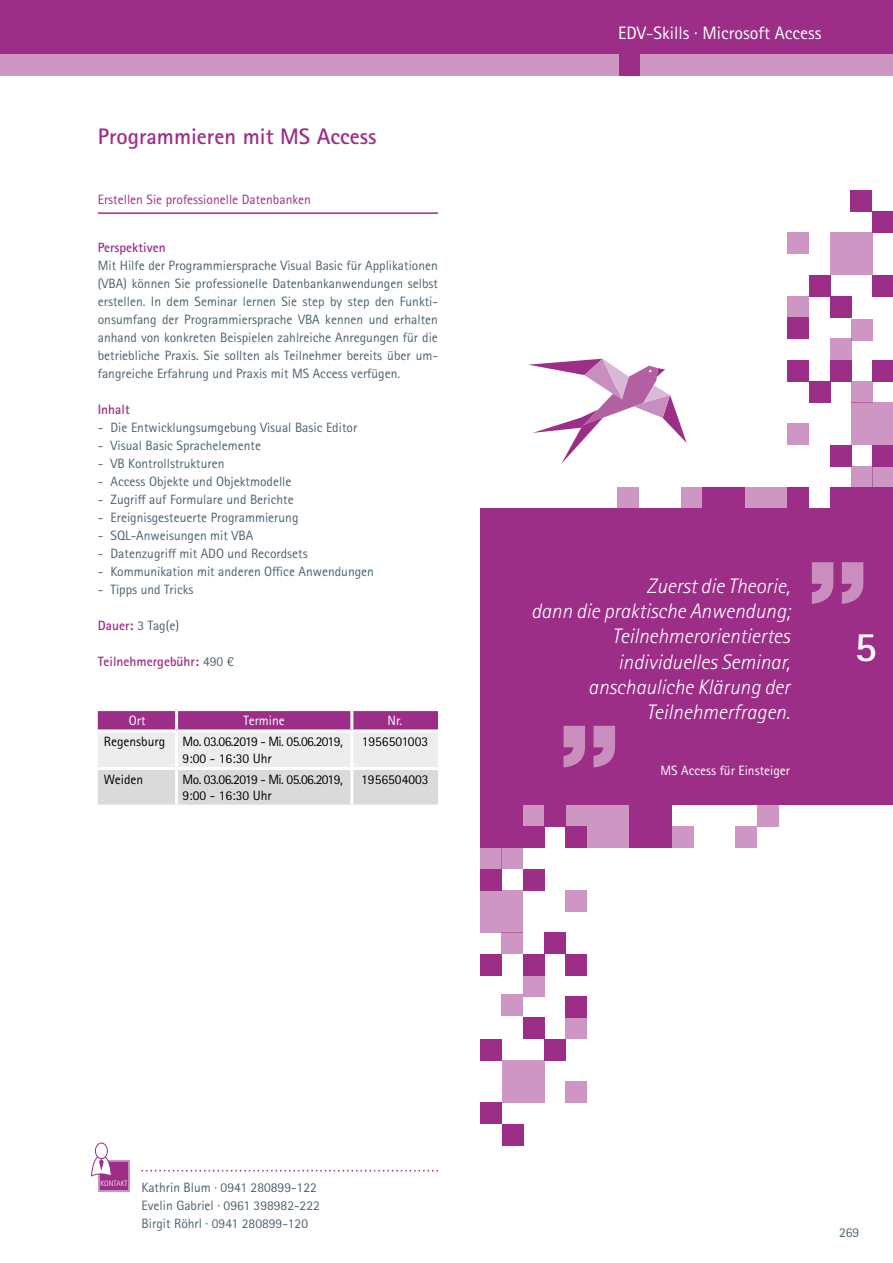
<style>
.page{position:relative;width:893px;height:1263px;background:#fff}
.page>*{position:absolute;margin:0;border:0;box-sizing:border-box;transform-origin:0 0}
.t1{font:700 42px "Rotis Sans Serif Std";color:#fff}
.t2{font:700 22.5px "Rotis Sans Serif Std";color:#9d2e88}
.t3{font:italic 300 21px/25.2px "Rotis Sans Serif Std";color:#fff;text-align:right}
.t4{font:18px "Rotis Sans Serif Std";color:#fff}
.t5{font:13.5px/18px "Rotis Sans Serif Std";color:#496370;text-align:justify}
.t6{font:13.5px/16.2px "Rotis Sans Serif Std";letter-spacing:-.04em;color:#000}
.t7{font:700 13.5px "Rotis Sans Serif Std";color:#9d2e88}
.t8{font:13.5px "Rotis Sans Serif Std";color:#9d2e88}
.t9{font:13.5px "Rotis Sans Serif Std";color:#000}
.t10{font:13.5px "Rotis Sans Serif Std";color:#fff}
.t11{font:300 7.8px "Rotis Sans Serif Std";color:#fff}
.s1{font-weight:700;color:#9d2e88}
.s2{font-weight:400;color:#496370}
</style>
<div class="page">
<svg style="left:98px;top:711px;width:340px;height:93px;background:#d5bed0"></svg>
<hr style="left:175px;top:711px;width:3px;height:18px;background:#fff">
<hr style="left:350px;top:711px;width:3px;height:18px;background:#fff">
<hr style="left:98px;top:767px;width:79px;height:3px;background:#fff">
<hr style="left:177px;top:767px;width:175px;height:3px;background:#fff">
<hr style="left:175px;top:770px;width:3px;height:34px;background:#fff">
<hr style="left:352px;top:767px;width:86px;height:3px;background:#fff">
<hr style="left:350px;top:770px;width:3px;height:34px;background:#fff">
<hr style="left:98px;top:729px;width:79px;height:3px;background:#fff">
<hr style="left:177px;top:729px;width:175px;height:3px;background:#fff">
<hr style="left:175px;top:732px;width:3px;height:35px;background:#fff">
<hr style="left:352px;top:729px;width:86px;height:3px;background:#fff">
<hr style="left:350px;top:732px;width:3px;height:35px;background:#fff">
<div style="left:480px;top:508px;width:413px;height:297px;background:#9d2e88"></div>
<svg style="left:563px;top:725px;width:52px;height:43px"></svg>
<svg style="left:811px;top:562px;width:53px;height:42px"></svg>
<div style="left:736px;top:826px;width:21px;height:22px;background:#ce96c3"></div>
<div style="left:672px;top:826px;width:21px;height:22px;background:#ce96c3"></div>
<div style="left:523px;top:805px;width:21px;height:21px;background:#ce96c3"></div>
<div style="left:757px;top:805px;width:21px;height:21px;background:#ce96c3"></div>
<div style="left:566px;top:805px;width:21px;height:21px;background:#ce96c3"></div>
<div style="left:587px;top:805px;width:42px;height:43px;background:#ce96c3"></div>
<div style="left:629px;top:805px;width:43px;height:43px;background:#9d2e88"></div>
<div style="left:544px;top:805px;width:22px;height:21px;background:#9d2e88"></div>
<div style="left:523px;top:826px;width:21px;height:22px;background:#9d2e88"></div>
<div style="left:480px;top:848px;width:22px;height:21px;background:#ce96c3"></div>
<div style="left:502px;top:848px;width:21px;height:21px;background:#ce96c3"></div>
<div style="left:566px;top:826px;width:21px;height:22px;background:#9d2e88"></div>
<div style="left:502px;top:933px;width:21px;height:21px;background:#ce96c3"></div>
<div style="left:502px;top:994px;width:21px;height:22px;background:#ce96c3"></div>
<div style="left:523px;top:975px;width:21px;height:21px;background:#ce96c3"></div>
<div style="left:566px;top:1018px;width:21px;height:21px;background:#ce96c3"></div>
<div style="left:566px;top:1081px;width:21px;height:22px;background:#ce96c3"></div>
<div style="left:566px;top:890px;width:21px;height:21px;background:#ce96c3"></div>
<div style="left:480px;top:890px;width:43px;height:43px;background:#ce96c3"></div>
<div style="left:480px;top:1039px;width:22px;height:21px;background:#9d2e88"></div>
<div style="left:480px;top:805px;width:43px;height:43px;background:#9d2e88"></div>
<div style="left:566px;top:996px;width:21px;height:22px;background:#9d2e88"></div>
<div style="left:523px;top:869px;width:21px;height:21px;background:#9d2e88"></div>
<div style="left:523px;top:1018px;width:21px;height:21px;background:#9d2e88"></div>
<div style="left:566px;top:954px;width:21px;height:21px;background:#9d2e88"></div>
<div style="left:544px;top:933px;width:22px;height:21px;background:#9d2e88"></div>
<div style="left:544px;top:1039px;width:22px;height:21px;background:#9d2e88"></div>
<div style="left:523px;top:954px;width:21px;height:21px;background:#9d2e88"></div>
<div style="left:480px;top:954px;width:22px;height:21px;background:#9d2e88"></div>
<div style="left:480px;top:869px;width:22px;height:21px;background:#9d2e88"></div>
<div style="left:502px;top:1060px;width:42px;height:43px;background:#ce96c3"></div>
<div style="left:480px;top:1103px;width:22px;height:21px;background:#9d2e88"></div>
<div style="left:503px;top:1124px;width:21px;height:21px;background:#9d2e88"></div>
<div style="left:618px;top:488px;width:21px;height:21px;background:#ce96c3"></div>
<div style="left:681px;top:488px;width:22px;height:21px;background:#ce96c3"></div>
<svg style="left:745px;top:488px;width:43px;height:20px"></svg>
<div style="left:703px;top:488px;width:42px;height:42px;background:#9d2e88"></div>
<div style="left:830px;top:488px;width:21px;height:21px;background:#9d2e88"></div>
<div style="left:873px;top:466px;width:20px;height:22px;background:#ce96c3"></div>
<div style="left:851px;top:466px;width:22px;height:22px;background:#ce96c3"></div>
<div style="left:788px;top:488px;width:21px;height:21px;background:#9d2e88"></div>
<div style="left:851px;top:381px;width:22px;height:22px;background:#ce96c3"></div>
<div style="left:851px;top:320px;width:22px;height:21px;background:#ce96c3"></div>
<div style="left:830px;top:339px;width:21px;height:21px;background:#ce96c3"></div>
<div style="left:788px;top:296px;width:21px;height:21px;background:#ce96c3"></div>
<div style="left:788px;top:232px;width:21px;height:22px;background:#ce96c3"></div>
<div style="left:788px;top:424px;width:21px;height:21px;background:#ce96c3"></div>
<div style="left:851px;top:403px;width:42px;height:42px;background:#ce96c3"></div>
<div style="left:873px;top:275px;width:20px;height:21px;background:#9d2e88"></div>
<div style="left:851px;top:488px;width:42px;height:42px;background:#9d2e88"></div>
<div style="left:788px;top:317px;width:21px;height:22px;background:#9d2e88"></div>
<div style="left:830px;top:445px;width:21px;height:21px;background:#9d2e88"></div>
<div style="left:830px;top:296px;width:21px;height:21px;background:#9d2e88"></div>
<div style="left:788px;top:360px;width:21px;height:21px;background:#9d2e88"></div>
<div style="left:809px;top:381px;width:21px;height:22px;background:#9d2e88"></div>
<div style="left:809px;top:275px;width:21px;height:21px;background:#9d2e88"></div>
<div style="left:830px;top:360px;width:21px;height:21px;background:#9d2e88"></div>
<div style="left:873px;top:360px;width:20px;height:21px;background:#9d2e88"></div>
<div style="left:873px;top:445px;width:20px;height:21px;background:#9d2e88"></div>
<div style="left:830px;top:232px;width:43px;height:43px;background:#ce96c3"></div>
<div style="left:873px;top:211px;width:20px;height:21px;background:#9d2e88"></div>
<div style="left:850px;top:190px;width:22px;height:21px;background:#9d2e88"></div>
<svg style="left:528px;top:359px;width:159px;height:105px"></svg>
<div style="left:0;top:0;width:893px;height:76px;background:#9d2e88"></div>
<div style="left:640px;top:54px;width:253px;height:22px;background:#cd96c3"></div>
<div style="left:0;top:54px;width:618px;height:22px;background:#cd96c3"></div>
<hr style="left:98px;top:212px;width:340px;height:2px;background:#9d2e88">
<svg style="left:141px;top:1170px;width:297px;height:1px"></svg>
<div style="left:98px;top:1160px;width:32px;height:32px;background:#9d2e88"></div>
<div style="left:95px;top:1143px;width:13px;height:16px;border:1px solid #9d2e88;border-radius:50%"></div>
<svg style="left:91px;top:1156px;width:21px;height:36px"></svg>
<h2 class="t2" style="left:98px;top:122px;width:280px">Programmieren mit MS Access</h2>
<p class="t8" style="left:98px;top:192px;width:215px">Erstellen Sie professionelle Datenbanken</p>
<p class="t7" style="left:98px;top:239px;width:69px">Perspektiven</p>
<p class="t5" style="left:98px;top:257px;width:342px">Mit Hilfe der Programmiersprache Visual Basic für Applikationen (VBA) können Sie professionelle Datenbankanwendungen selbst erstellen. In dem Seminar lernen Sie step by step den Funkti&shy;onsumfang der Programmiersprache VBA kennen und erhalten anhand von konkreten Beispielen zahlreiche Anregungen für die betriebliche Praxis. Sie sollten als Teilnehmer bereits über um&shy;fangreiche Erfahrung und Praxis mit MS Access verfügen.</p>
<p class="t7" style="left:98px;top:401px;width:34px">Inhalt</p>
<p class="t5" style="left:98px;top:419px;width:261px">- Die Entwicklungsumgebung Visual Basic Editor</p>
<p class="t5" style="left:98px;top:437px;width:165px">- Visual Basic Sprachelemente</p>
<p class="t5" style="left:98px;top:455px;width:128px">- VB Kontrollstrukturen</p>
<p class="t5" style="left:98px;top:473px;width:195px">- Access Objekte und Objektmodelle</p>
<p class="t5" style="left:98px;top:491px;width:197px">- Zugriff auf Formulare und Berichte</p>
<p class="t5" style="left:98px;top:508px;width:202px">- Ereignisgesteuerte Programmierung</p>
<p class="t5" style="left:98px;top:526px;width:157px">- SQL-Anweisungen mit VBA</p>
<p class="t5" style="left:98px;top:544px;width:211px">- Datenzugriff mit ADO und Recordsets</p>
<p class="t5" style="left:98px;top:562px;width:278px">- Kommunikation mit anderen Office Anwendungen</p>
<p class="t5" style="left:98px;top:580px;width:97px">- Tipps und Tricks</p>
<p class="t5" style="left:98px;top:616px;width:83px"><span class="s1">Dauer:</span> 3 Tag(e)</p>
<p class="t7" style="left:98px;top:653px;width:138px">Teilnehmergebühr: <span class="s2">490 €</span></p>
<p class="t10" style="left:129px;top:712px;width:18px">Ort</p>
<p class="t10" style="left:243px;top:712px;width:43px">Termine</p>
<p class="t10" style="left:388px;top:712px;width:16px">Nr.</p>
<p class="t9" style="left:104px;top:734px;width:63px">Regensburg</p>
<p class="t6" style="left:183px;top:734px;width:162px">Mo. 03.06.2019 - Mi. 05.06.2019,<br>9:00 - 16:30 Uhr</p>
<p class="t9" style="left:362px;top:734px;width:68px">1956501003</p>
<p class="t9" style="left:104px;top:771px;width:41px">Weiden</p>
<p class="t6" style="left:183px;top:771px;width:162px">Mo. 03.06.2019 - Mi. 05.06.2019,<br>9:00 - 16:30 Uhr</p>
<p class="t9" style="left:361px;top:771px;width:69px">1956504003</p>
<h3 class="t4" style="left:618px;top:22px;width:205px">EDV-Skills · Microsoft Access</h3>
<h3 class="t3" style="left:531px;top:573px;width:260px">Zuerst die Theorie,<br>dann die praktische Anwendung;<br>Teilnehmerorientiertes individuelles Seminar, anschauliche Klärung der<br>Teilnehmerfragen.</h3>
<p class="t10" style="left:660px;top:762px;width:131px">MS Access für Einsteiger</p>
<h1 class="t1" style="left:854px;top:620px;width:24px">5</h1>
<p class="t11" style="left:100px;top:1179px;width:29px">KONTAKT</p>
<p class="t5" style="left:142px;top:1178px;width:180px;text-align:left">Kathrin Blum · 0941 280899-122<br>Evelin Gabriel · 0961 398982-222<br>Birgit Röhrl · 0941 280899-120</p>
<p class="t5" style="left:839px;top:1223px;width:22px">269</p>
</div>
